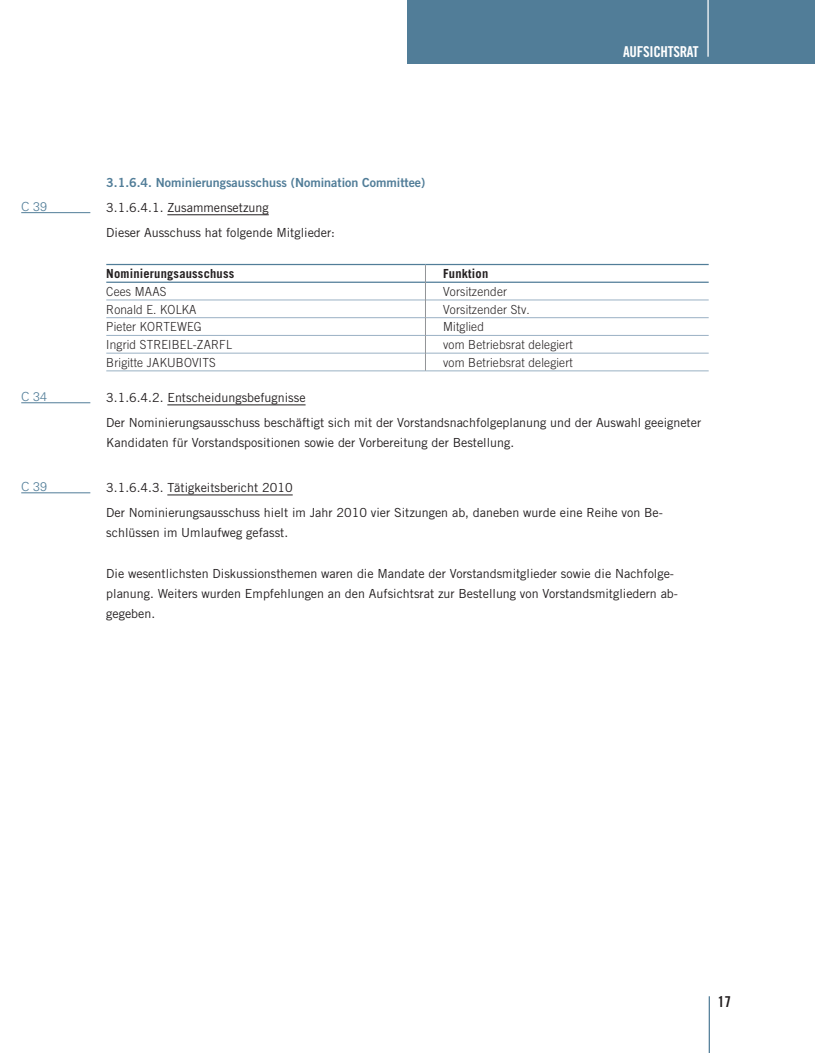
<style>
.page{position:relative;width:815px;height:1053px;background:#fff}
.page>*{position:absolute;margin:0;border:0;box-sizing:border-box;transform-origin:0 0}
.t1{font:15px "Trade Gothic Bold Cond Twenty";letter-spacing:-.02em;color:#fff}
.t2{font:15px "Trade Gothic LT Bold Cond Twenty";color:#231f20}
.t3{font:12.5px/25px "Trade Gothic LT";color:#231f20}
.t4{font:300 12.5px "Trade Gothic LT";letter-spacing:.015em;color:#231f20;scale:.95 1}
.t5{font:12.5px "Trade Gothic LT Bold Two";color:#517d98}
.t6{font:700 12.5px "Trade Gothic LT";letter-spacing:.015em;color:#231f20}
.t7{font:300 12.5px "Univers";color:#517d98}
</style>
<div class="page">
<div style="left:407px;top:0;width:408px;height:64px;background:#517d98"></div>
<hr style="left:709px;top:996px;width:1px;height:56px;background:#517d98">
<hr style="left:707px;top:0;width:2px;height:57px;background:#fff">
<hr style="left:167px;top:214px;width:102px;height:1px;background:#231f20">
<hr style="left:167px;top:404px;width:139px;height:1px;background:#231f20">
<hr style="left:167px;top:494px;width:126px;height:1px;background:#231f20">
<hr style="left:106px;top:264px;width:319px;height:1px;background:#517d98">
<hr style="left:425px;top:264px;width:284px;height:1px;background:#517d98">
<hr style="left:106px;top:281px;width:319px;height:2px;background:#517d98">
<hr style="left:426px;top:281px;width:283px;height:2px;background:#517d98">
<hr style="left:106px;top:300px;width:319px;height:1px;background:#9ab1c4">
<hr style="left:426px;top:300px;width:283px;height:1px;background:#9ab1c4">
<hr style="left:106px;top:317px;width:319px;height:1px;background:#9ab1c4">
<hr style="left:426px;top:317px;width:283px;height:1px;background:#9ab1c4">
<hr style="left:106px;top:335px;width:319px;height:1px;background:#9ab1c4">
<hr style="left:106px;top:353px;width:319px;height:1px;background:#9ab1c4">
<hr style="left:106px;top:370px;width:319px;height:1px;background:#9ab1c4">
<hr style="left:426px;top:335px;width:283px;height:1px;background:#9ab1c4">
<hr style="left:426px;top:353px;width:283px;height:1px;background:#9ab1c4">
<hr style="left:425px;top:370px;width:284px;height:1px;background:#9ab1c4">
<svg style="left:425px;top:265px;width:1px;height:105px"></svg>
<hr style="left:21px;top:212px;width:69px;height:1px;background:#517d98">
<hr style="left:21px;top:402px;width:69px;height:1px;background:#517d98">
<hr style="left:21px;top:492px;width:69px;height:1px;background:#517d98">
<p class="t7" style="left:21px;top:198px;width:27px">C 39</p>
<p class="t7" style="left:21px;top:388px;width:27px">C 34</p>
<p class="t7" style="left:21px;top:478px;width:27px">C 39</p>
<p class="t1" style="left:623px;top:42px;width:77px">AUFSICHTSRAT</p>
<p class="t5" style="left:106px;top:175px;width:321px">3.1.6.4. Nominierungsausschuss (Nomination Committee)</p>
<p class="t3" style="left:106px;top:195px;width:230px">3.1.6.4.1. Zusammensetzung<br>Dieser Ausschuss hat folgende Mitglieder:</p>
<p class="t6" style="left:106px;top:266px;width:130px">Nominierungsausschuss</p>
<p class="t6" style="left:443px;top:266px;width:47px">Funktion</p>
<p class="t4" style="left:106px;top:284px;width:65px">Cees MAAS</p>
<p class="t4" style="left:443px;top:284px;width:69px">Vorsitzender</p>
<p class="t4" style="left:106px;top:302px;width:97px">Ronald E. KOLKA</p>
<p class="t4" style="left:443px;top:302px;width:93px">Vorsitzender Stv.</p>
<p class="t4" style="left:106px;top:319px;width:102px">Pieter KORTEWEG</p>
<p class="t4" style="left:443px;top:319px;width:44px">Mitglied</p>
<p class="t4" style="left:106px;top:337px;width:134px">Ingrid STREIBEL-ZARFL</p>
<p class="t4" style="left:443px;top:337px;width:138px">vom Betriebsrat delegiert</p>
<p class="t4" style="left:106px;top:355px;width:117px">Brigitte JAKUBOVITS</p>
<p class="t4" style="left:443px;top:355px;width:138px">vom Betriebsrat delegiert</p>
<p class="t3" style="left:106px;top:385px;width:596px">3.1.6.4.2. Entscheidungsbefugnisse<br>Der Nominierungsausschuss beschäftigt sich mit der Vorstandsnachfolgeplanung und der Auswahl geeigneter</p>
<p class="t3" style="left:106px;top:430px;width:409px">Kandidaten für Vorstandspositionen sowie der Vorbereitung der Bestellung.</p>
<p class="t3" style="left:106px;top:475px;width:558px">3.1.6.4.3. Tätigkeitsbericht 2010<br>Der Nominierungsausschuss hielt im Jahr 2010 vier Sitzungen ab, daneben wurde eine Reihe von Be-</p>
<p class="t3" style="left:106px;top:520px;width:183px">schlüssen im Umlaufweg gefasst.</p>
<p class="t3" style="left:106px;top:563px;width:573px;line-height:20px">Die wesentlichsten Diskussionsthemen waren die Mandate der Vorstandsmitglieder sowie die Nachfolge&shy;planung. Weiters wurden Empfehlungen an den Aufsichtsrat zur Bestellung von Vorstandsmitgliedern ab&shy;gegeben.</p>
<p class="t2" style="left:718px;top:992px;width:15px">17</p>
</div>
